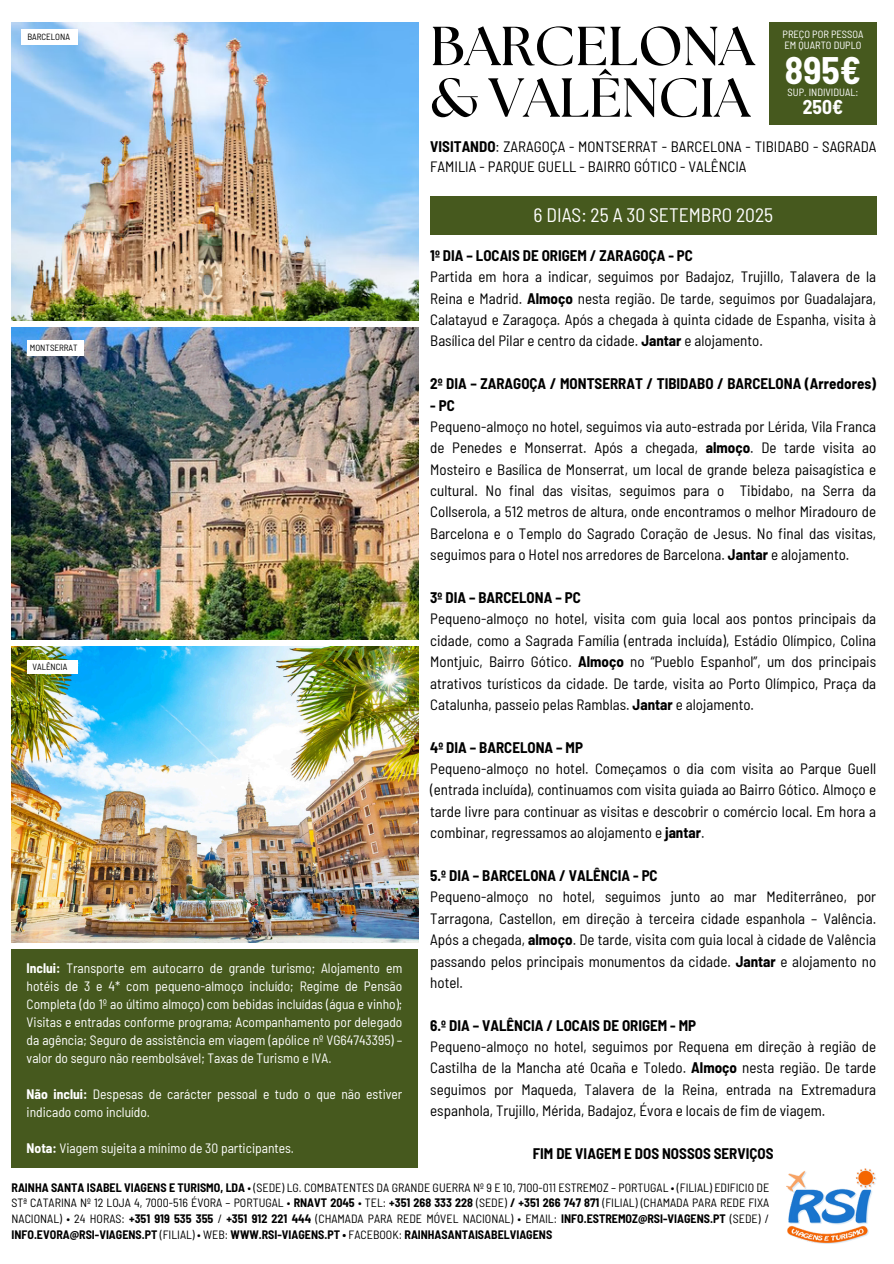
<style>
.page{position:relative;width:894px;height:1264px;background:#fff}
.page>*{position:absolute;margin:0;border:0;box-sizing:border-box;transform-origin:0 0}
.t1{font:700 54.75px/51.6px "The Seasons";color:#000}
.t2{font:700 semi-condensed 37.5px "Barlow";color:#fff}
.t3{font:semi-condensed 19.5px "Barlow";color:#fff}
.t4{font:700 semi-condensed 19.5px "Barlow";color:#fff}
.t5{font:semi-condensed 15px/21.3px "Barlow";color:#000}
.t6{font:700 semi-condensed 15px "Barlow";color:#000}
.t7{font:semi-condensed 13.5px/18px "Barlow";color:#fff;text-align:justify}
.t8{font:semi-condensed 12px/15.8px "Barlow";color:#000;text-align:justify}
.t9{font:semi-condensed 10.5px/11.4px "Barlow";color:#fff}
.t10{font:semi-condensed 9px "Barlow";color:#000}
.s1{font-weight:700}
</style>
<div class="page">
<img style="left:786px;top:1168px;width:89px;height:75px">
<div style="left:430px;top:196px;width:446px;height:39px;background:#46591e"></div>
<div style="left:769px;top:22px;width:107px;height:102px;background:#46591e"></div>
<img style="left:12px;top:22px;width:406px;height:299px">
<div style="left:21px;top:29px;width:57px;height:16px;background:#fff"></div>
<div style="left:12px;top:949px;width:405px;height:219px;background:#46591e"></div>
<img style="left:12px;top:328px;width:406px;height:311px">
<div style="left:27px;top:341px;width:56px;height:15px;background:#fff"></div>
<img style="left:12px;top:646px;width:406px;height:296px">
<div style="left:27px;top:660px;width:50px;height:13px;background:#fff"></div>
<p class="t10" style="left:27px;top:31px;width:44px">BARCELONA</p>
<p class="t10" style="left:30px;top:342px;width:49px">MONTSERRAT</p>
<h6 class="t10" style="left:32px;top:661px;width:36px">VALÊNCIA</h6>
<h5 class="t7" style="left:27px;top:958px;width:377px"><span class="s1">Inclui:</span> Transporte em autocarro de grande turismo; Alojamento em hotéis de 3 e 4* com pequeno-almoço incluído; Regime de Pensão Completa (do 1º ao último almoço) com bebidas incluídas (água e vinho); Visitas e entradas conforme programa; Acompanhamento por delegado da agência; Seguro de assistência em viagem (apólice nº VG64743395) – valor do seguro não reembolsável; Taxas de Turismo e IVA.</h5>
<h3 class="t7" style="left:27px;top:1084px;width:377px"><span class="s1">Não inclui:</span> Despesas de carácter pessoal e tudo o que não estiver indicado como incluído.</h3>
<p class="t7" style="left:27px;top:1138px;width:269px"><span class="s1">Nota:</span> Viagem sujeita a mínimo de 30 participantes.</p>
<h4 class="t1" style="left:430px;top:23px;width:326px">BARCELONA &amp; VALÊNCIA</h4>
<p class="t9" style="left:782px;top:28px;width:82px">PREÇO POR PESSOA<br>EM QUARTO DUPLO</p>
<p class="t2" style="left:784px;top:47px;width:77px">895€</p>
<p class="t9" style="left:787px;top:86px;width:72px">SUP. INDIVIDUAL:</p>
<p class="t4" style="left:802px;top:94px;width:42px">250€</p>
<p class="t5" style="left:430px;top:136px;width:447px;line-height:20.2px"><span class="s1">VISITANDO</span>: ZARAGOÇA - MONTSERRAT - BARCELONA - TIBIDABO - SAGRADA<br>FAMILIA - PARQUE GUELL - BAIRRO GÓTICO - VALÊNCIA</p>
<h1 class="t3" style="left:533px;top:202px;width:241px">6 DIAS: 25 A 30 SETEMBRO 2025</h1>
<h3 class="t5" style="left:430px;top:244px;width:447px"><span class="s1">1º DIA – LOCAIS DE ORIGEM / ZARAGOÇA - PC<br></span>Partida em hora a indicar, seguimos por Badajoz, Trujillo, Talavera de la Reina e Madrid. <span class="s1">Almoço</span> nesta região. De tarde, seguimos por Guadalajara, Calatayud e Zaragoça. Após a chegada à quinta cidade de Espanha, visita à Basílica del Pilar e centro da cidade. <span class="s1">Jantar</span> e alojamento.</h3>
<h2 class="t5" style="left:430px;top:372px;width:447px"><span class="s1">2º DIA – ZARAGOÇA / MONTSERRAT / TIBIDABO / BARCELONA (Arredores) -PC<br></span>Pequeno-almoço no hotel, seguimos via auto-estrada por Lérida, Vila Franca de Penedes e Monserrat. Após a chegada, <span class="s1">almoço</span>. De tarde visita ao Mosteiro e Basílica de Monserrat, um local de grande beleza paisagística e cultural. No final das visitas, seguimos para o Tibidabo, na Serra da Collserola, a 512 metros de altura, onde encontramos o melhor Miradouro de Barcelona e o Templo do Sagrado Coração de Jesus. No final das visitas, seguimos para o Hotel nos arredores de Barcelona. <span class="s1">Jantar</span> e alojamento.</h2>
<h5 class="t5" style="left:430px;top:586px;width:447px"><span class="s1">3º DIA – BARCELONA – PC<br></span>Pequeno-almoço no hotel, visita com guia local aos pontos principais da cidade, como a Sagrada Família (entrada incluída), Estádio Olímpico, Colina Montjuic, Bairro Gótico. <span class="s1">Almoço</span> no “Pueblo Espanhol”, um dos principais atrativos turísticos da cidade. De tarde, visita ao Porto Olímpico, Praça da Catalunha, passeio pelas Ramblas. <span class="s1">Jantar</span> e alojamento.</h5>
<h5 class="t5" style="left:430px;top:736px;width:447px"><span class="s1">4º DIA – BARCELONA – MP<br></span>Pequeno-almoço no hotel. Começamos o dia com visita ao Parque Guell (entrada incluída), continuamos com visita guiada ao Bairro Gótico. Almoço e tarde livre para continuar as visitas e descobrir o comércio local. Em hora a combinar, regressamos ao alojamento e <span class="s1">jantar</span>.</h5>
<h5 class="t5" style="left:430px;top:864px;width:447px"><span class="s1">5.º DIA – BARCELONA / VALÊNCIA - PC<br></span>Pequeno-almoço no hotel, seguimos junto ao mar Mediterrâneo, por Tarragona, Castellon, em direção à terceira cidade espanhola – Valência.<br>Após a chegada, <span class="s1">almoço</span>. De tarde, visita com guia local à cidade de Valência passando pelos principais monumentos da cidade. <span class="s1">Jantar</span> e alojamento no hotel.</h5>
<h5 class="t5" style="left:430px;top:1014px;width:447px"><span class="s1">6.º DIA – VALÊNCIA / LOCAIS DE ORIGEM - MP<br></span>Pequeno-almoço no hotel, seguimos por Requena em direção à região de Castilha de la Mancha até Ocaña e Toledo. <span class="s1">Almoço</span> nesta região. De tarde seguimos por Maqueda, Talavera de la Reina, entrada na Extremadura espanhola, Trujillo, Mérida, Badajoz, Évora e locais de fim de viagem.</h5>
<h5 class="t6" style="left:532px;top:1143px;width:242px">FIM DE VIAGEM E DOS NOSSOS SERVIÇOS</h5>
<p class="t8" style="left:12px;top:1178px;width:759px"><span class="s1">RAINHA SANTA ISABEL VIAGENS E TURISMO, LDA</span> • (SEDE) LG. COMBATENTES DA GRANDE GUERRA Nº 9 E 10, 7100-011 ESTREMOZ – PORTUGAL • (FILIAL) EDIFICIO DE STª CATARINA Nº 12 LOJA 4, 7000-516 ÉVORA – PORTUGAL • <span class="s1">RNAVT 2045</span> • TEL: <span class="s1">+351 268 333 228</span> (SEDE) <span class="s1">/ +351 266 747 871</span> (FILIAL) (CHAMADA PARA REDE FIXA NACIONAL) • 24 HORAS: <span class="s1">+351 919 535 355</span> / <span class="s1">+351 912 221 444</span> (CHAMADA PARA REDE MÓVEL NACIONAL) • EMAIL: <span class="s1">INFO.ESTREMOZ@RSI-VIAGENS.PT</span> (SEDE) / <span class="s1">INFO.EVORA@RSI-VIAGENS.PT</span> (FILIAL) • WEB: <span class="s1">WWW.RSI-VIAGENS.PT •</span> FACEBOOK: <span class="s1">RAINHASANTAISABELVIAGENS</span></p>
</div>
